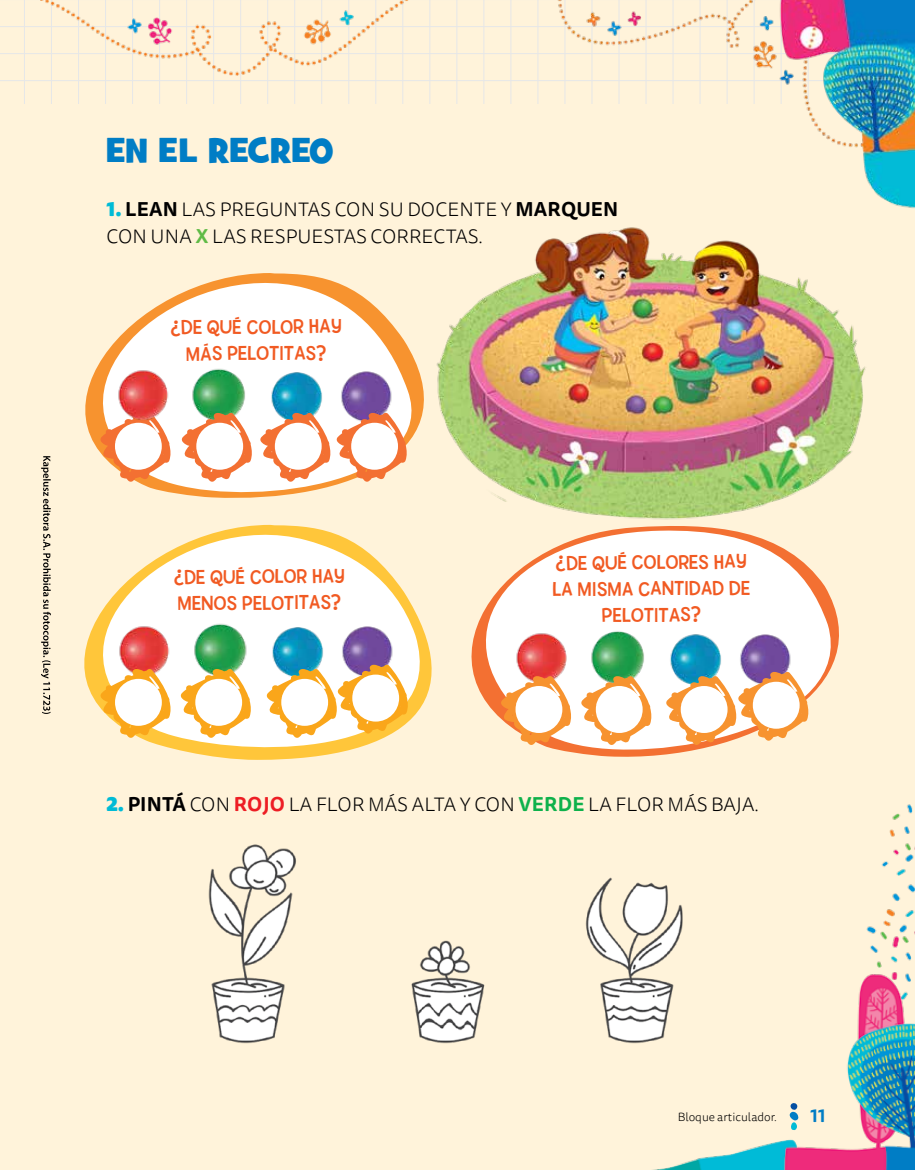
<style>
.page{position:relative;width:915px;height:1170px;background:#fff}
.page>*{position:absolute;margin:0;border:0;box-sizing:border-box;transform-origin:0 0}
.t1{font:34.5px "Grilled Cheese BTN";letter-spacing:-.005em;color:#007dc5}
.t2{font:21px/26.2px "Billy";color:#f15a22;text-align:center}
.t3{font:300 19.5px/27px "Tisa Sans Pro";letter-spacing:.01em;color:#000}
.t4{font:700 18px "Tisa Sans Pro";color:#007dc5}
.t5{font:300 12px "Tisa Sans Pro";color:#000}
.s1{font-weight:900;color:#00bbd6}
.s2{font-weight:700}
.s3{font-weight:700;color:#60bb46}
.s4{font-weight:700;color:#ed1d24}
.s5{font-weight:700;color:#0eb14b}
</style>
<div class="page">
<div style="left:0;top:0;width:914px;height:1169px;background:#fff3da"></div>
<img style="left:660px;top:804px;width:254px;height:365px">
<hr style="left:24px;top:0;width:1px;height:103px;background:#e6e7e8">
<hr style="left:51px;top:0;width:1px;height:103px;background:#e6e7e8">
<hr style="left:78px;top:0;width:1px;height:103px;background:#e6e7e8">
<hr style="left:105px;top:0;width:1px;height:103px;background:#e6e7e8">
<hr style="left:132px;top:0;width:1px;height:103px;background:#e6e7e8">
<hr style="left:159px;top:0;width:1px;height:103px;background:#e6e7e8">
<hr style="left:186px;top:0;width:1px;height:103px;background:#e6e7e8">
<hr style="left:213px;top:0;width:1px;height:103px;background:#e6e7e8">
<hr style="left:240px;top:0;width:1px;height:103px;background:#e6e7e8">
<hr style="left:267px;top:0;width:1px;height:103px;background:#e6e7e8">
<hr style="left:294px;top:0;width:1px;height:103px;background:#e6e7e8">
<hr style="left:321px;top:0;width:1px;height:103px;background:#e6e7e8">
<hr style="left:348px;top:0;width:1px;height:103px;background:#e6e7e8">
<hr style="left:375px;top:0;width:1px;height:103px;background:#e6e7e8">
<hr style="left:402px;top:0;width:1px;height:103px;background:#e6e7e8">
<hr style="left:429px;top:0;width:1px;height:103px;background:#e6e7e8">
<hr style="left:456px;top:0;width:1px;height:103px;background:#e6e7e8">
<hr style="left:483px;top:0;width:1px;height:103px;background:#e6e7e8">
<hr style="left:510px;top:0;width:1px;height:103px;background:#e6e7e8">
<hr style="left:537px;top:0;width:1px;height:103px;background:#e6e7e8">
<hr style="left:1px;top:0;width:913px;height:1px;background:#e6e7e8">
<hr style="left:1px;top:26px;width:913px;height:1px;background:#e6e7e8">
<hr style="left:1px;top:53px;width:913px;height:1px;background:#e6e7e8">
<hr style="left:1px;top:80px;width:913px;height:1px;background:#e6e7e8">
<img style="left:552px;top:0;width:362px;height:208px">
<img style="left:1px;top:0;width:526px;height:89px">
<svg style="left:41px;top:273px;width:377px;height:234px"></svg>
<svg style="left:471px;top:543px;width:368px;height:214px;fill:#fff"></svg>
<svg style="left:41px;top:507px;width:391px;height:252px"></svg>
<svg style="left:100px;top:412px;width:71px;height:70px"></svg>
<div style="left:115px;top:422px;width:47px;height:47px;background:#fff;border-radius:50%"></div>
<img style="left:208px;top:812px;width:507px;height:245px">
<img style="left:418px;top:227px;width:448px;height:316px">
<img style="left:112px;top:366px;width:67px;height:69px">
<img style="left:113px;top:621px;width:67px;height:69px">
<img style="left:510px;top:629px;width:67px;height:69px">
<img style="left:187px;top:361px;width:68px;height:69px">
<img style="left:188px;top:616px;width:68px;height:69px">
<img style="left:586px;top:623px;width:67px;height:69px">
<img style="left:264px;top:361px;width:67px;height:51px">
<img style="left:265px;top:616px;width:68px;height:69px">
<img style="left:663px;top:623px;width:67px;height:69px">
<img style="left:333px;top:360px;width:68px;height:52px">
<img style="left:335px;top:615px;width:67px;height:49px">
<img style="left:732px;top:622px;width:67px;height:49px">
<svg style="left:181px;top:412px;width:71px;height:70px;background:#f2bea1"></svg>
<div style="left:196px;top:422px;width:47px;height:47px;background:#fff;border-radius:50%"></div>
<svg style="left:260px;top:412px;width:147px;height:70px;background:#f4c8b3"></svg>
<div style="left:275px;top:422px;width:46px;height:47px;background:#fff;border-radius:50%"></div>
<svg style="left:100px;top:668px;width:71px;height:70px;background:#fbca78"></svg>
<div style="left:115px;top:678px;width:47px;height:47px;background:#fff;border-radius:50%"></div>
<svg style="left:180px;top:668px;width:71px;height:70px;background:#f6d699"></svg>
<div style="left:195px;top:678px;width:47px;height:47px;background:#fff;border-radius:50%"></div>
<svg style="left:266px;top:664px;width:142px;height:74px;background:#f1d6a6"></svg>
<div style="left:352px;top:674px;width:47px;height:47px;background:#fff;border-radius:50%"></div>
<svg style="left:500px;top:675px;width:71px;height:70px;background:#f9bb86"></svg>
<div style="left:515px;top:686px;width:47px;height:47px;background:#fff;border-radius:50%"></div>
<svg style="left:580px;top:675px;width:71px;height:70px;background:#f3cda0"></svg>
<div style="left:595px;top:686px;width:47px;height:47px;background:#fff;border-radius:50%"></div>
<svg style="left:665px;top:671px;width:143px;height:74px;background:#eeccac"></svg>
<div style="left:752px;top:681px;width:47px;height:47px;background:#fff;border-radius:50%"></div>
<svg style="left:788px;top:1101px;width:10px;height:29px"></svg>
<h1 class="t1" style="left:107px;top:128px;width:228px">EN EL RECREO</h1>
<p class="t3" style="left:106px;top:196px;width:513px"><span class="s1">1.</span> <span class="s2">LEAN</span> LAS PREGUNTAS CON SU DOCENTE Y <span class="s2">MARQUEN<br></span>CON UNA <span class="s3">X</span> LAS RESPUESTAS CORRECTAS.</p>
<p class="t2" style="left:170px;top:316px;width:173px;rotate:-1deg">¿DE QUÉ COLOR HAY<br>MÁS PELOTITAS?</p>
<p class="t2" style="left:173px;top:565px;width:173px;text-align:left;rotate:-1deg">¿DE QUÉ COLOR HAY<br>MENOS PELOTITAS?</p>
<p class="t2" style="left:551px;top:551px;width:199px;rotate:-1deg">¿DE QUÉ COLORES HAY<br>LA MISMA CANTIDAD DE<br>PELOTITAS?</p>
<p class="t3" style="left:106px;top:790px;width:653px"><span class="s1">2.</span> <span class="s2">PINTÁ</span> CON <span class="s4">ROJO</span> LA FLOR MÁS ALTA Y CON <span class="s5">VERDE</span> LA FLOR MÁS BAJA.</p>
<p class="t5" style="left:677px;top:1108px;width:101px">Bloque articulador.</p>
<p class="t4" style="left:810px;top:1102px;width:17px">11</p>
</div>
